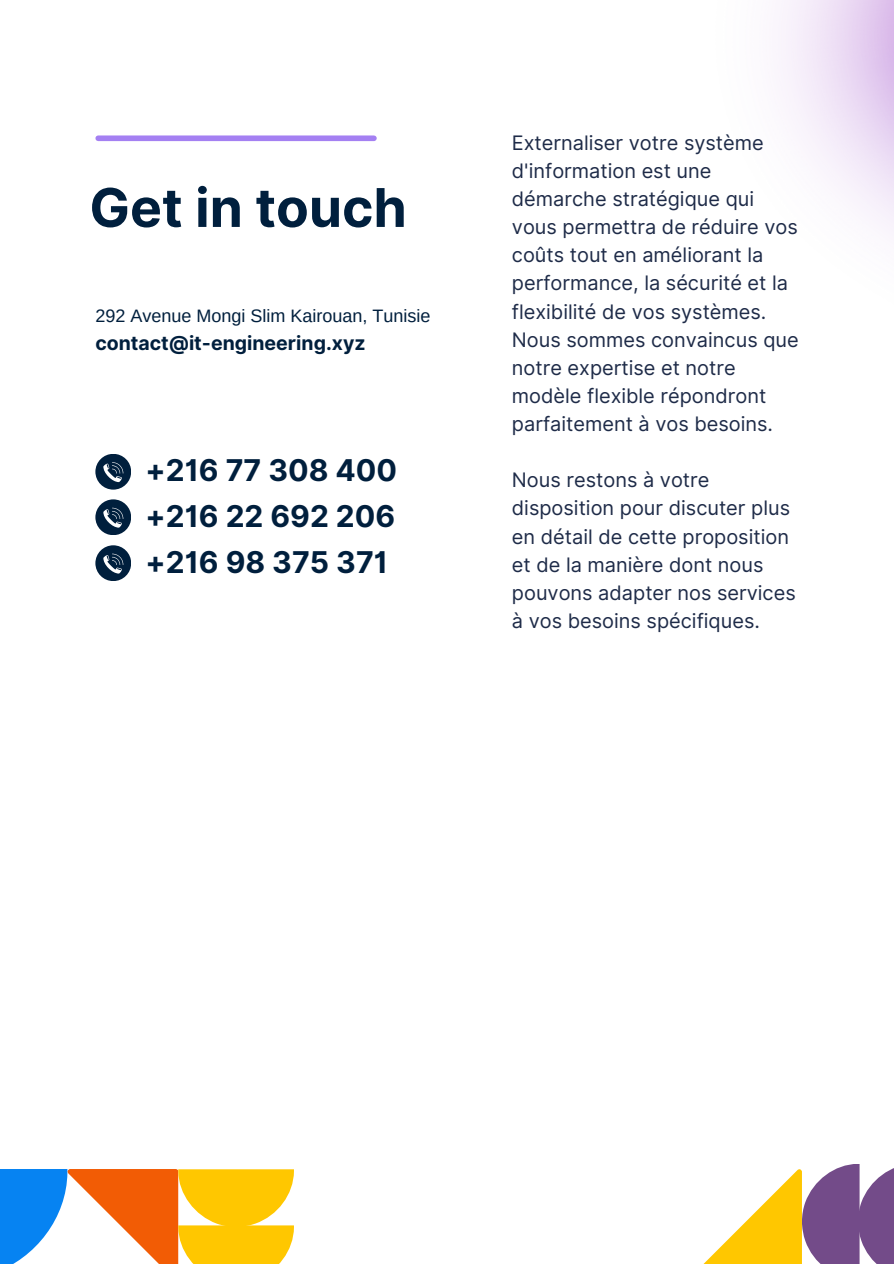
<style>
.page{position:relative;width:894px;height:1264px;background:#fff}
.page>*{position:absolute;margin:0;border:0;box-sizing:border-box;transform-origin:0 0}
.t1{font:700 53.4px "Inter";color:#001f3d}
.t2{font:700 30px "Inter";color:#001f3d}
.t3{font:19.95px/28.2px "Inter";color:#1e2b48}
.t4{font:700 19.5px "Inter";color:#001f3d}
.t5{font:18px "Arimo";color:#001f3d}
</style>
<div class="page">
<div style="left:98px;top:135px;width:276px;height:6px;background:#a480f2"></div>
<div style="left:95px;top:454px;width:36px;height:35px;background:#001f3d;border-radius:50%"></div>
<svg style="left:103px;top:462px;width:20px;height:20px"></svg>
<div style="left:95px;top:499px;width:36px;height:36px;background:#001f3d;border-radius:50%"></div>
<svg style="left:103px;top:508px;width:20px;height:19px"></svg>
<div style="left:95px;top:545px;width:36px;height:36px;background:#001f3d;border-radius:50%"></div>
<svg style="left:103px;top:553px;width:20px;height:20px"></svg>
<svg style="left:859px;top:1164px;width:34px;height:99px;fill:#734b89"></svg>
<svg style="left:704px;top:1164px;width:155px;height:99px"></svg>
<svg style="left:0;top:1169px;width:67px;height:94px;fill:#0683f2"></svg>
<svg style="left:68px;top:1169px;width:226px;height:94px"></svg>
<h1 class="t1" style="left:89px;top:176px;width:319px">Get in touch</h1>
<p class="t5" style="left:95px;top:305px;width:336px">292 Avenue Mongi Slim Kairouan, Tunisie</p>
<p class="t4" style="left:95px;top:331px;width:272px">contact@it-engineering.xyz</p>
<p class="t2" style="left:145px;top:452px;width:253px">+216 77 308 400</p>
<h2 class="t2" style="left:145px;top:498px;width:251px">+216 22 692 206</h2>
<h2 class="t2" style="left:145px;top:544px;width:244px">+216 98 375 371</h2>
<p class="t3" style="left:512px;top:128px;width:288px">Externaliser votre système d'information est une démarche stratégique qui vous permettra de réduire vos coûts tout en améliorant la performance, la sécurité et la flexibilité de vos systèmes.<br>Nous sommes convaincus que notre expertise et notre modèle flexible répondront parfaitement à vos besoins.</p>
<p class="t3" style="left:512px;top:466px;width:285px">Nous restons à votre disposition pour discuter plus en détail de cette proposition et de la manière dont nous pouvons adapter nos services à vos besoins spécifiques.</p>
</div>
